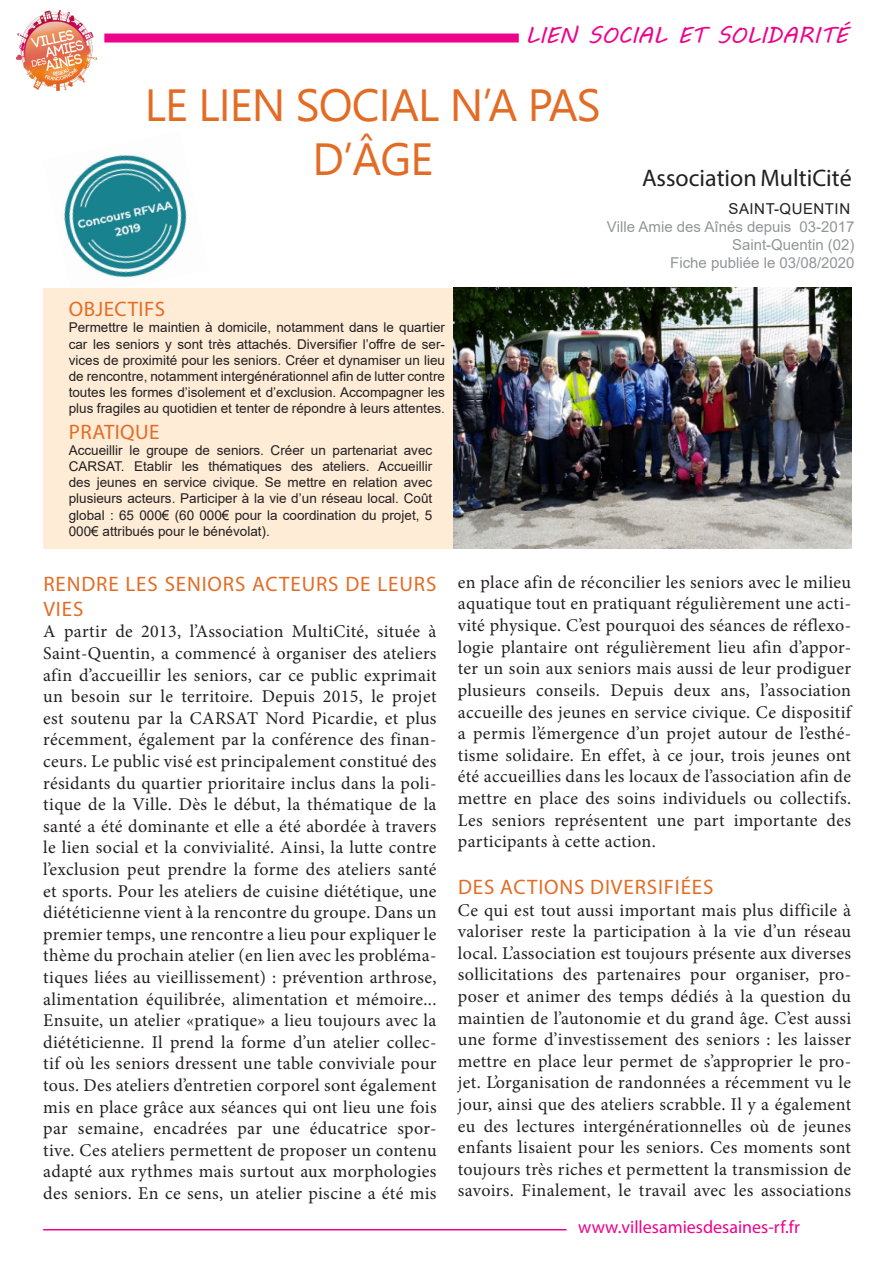
<style>
.page{position:relative;width:893px;height:1263px;background:#fff}
.page>*{position:absolute;margin:0;border:0;box-sizing:border-box;transform-origin:0 0}
.t1{font:24px "Myriad Pro";color:#231f20}
.t2{font:22.5px "MV Boli";color:#ed028c}
.t3{font:21px/25.2px "Myriad Pro";letter-spacing:.04em;color:#e36c25}
.t4{font:21px "Myriad Pro";letter-spacing:.02em;color:#e36c25}
.t5{font:18px/21.6px "Minion Pro";letter-spacing:.02em;color:#231f20;text-align:justify}
.t6{font:18px "Myriad Pro";color:#ed028c}
.t7{font:15px/18px "Arial";color:#939598;text-align:right}
.t8{font:13.5px/16.2px "Arial";color:#231f20;text-align:justify}
.s1{color:#231f20}
</style>
<div class="page">
<img style="left:64px;top:155px;width:123px;height:123px">
<div style="left:43px;top:288px;width:415px;height:261px;background:#feecd7"></div>
<img style="left:454px;top:288px;width:398px;height:261px">
<div style="left:104px;top:34px;width:415px;height:9px;background:#ed028c"></div>
<img style="left:17px;top:11px;width:79px;height:80px">
<hr style="left:43px;top:1229px;width:524px;height:1px;background:#ed028c">
<p class="t2" style="left:525px;top:20px;width:324px">LIEN SOCIAL ET SOLIDARITÉ</p>
<p class="t4" style="left:69px;top:296px;width:98px">OBJECTIFS</p>
<p class="t8" style="left:69px;top:319px;width:378px">Permettre le maintien à domicile, notamment dans le quartier car les seniors y sont très attachés. Diversifier l’offre de ser&shy;vices de proximité pour les seniors. Créer et dynamiser un lieu de rencontre, notamment intergénérationnel afin de lutter contre toutes les formes d’isolement et d’exclusion. Accompagner les plus fragiles au quotidien et tenter de répondre à leurs attentes.</p>
<p class="t4" style="left:69px;top:419px;width:92px">PRATIQUE</p>
<p class="t8" style="left:69px;top:442px;width:365px">Accueillir le groupe de seniors. Créer un partenariat avec CARSAT. Etablir les thématiques des ateliers. Accueillir des jeunes en service civique. Se mettre en relation avec plusieurs acteurs. Participer à la vie d’un réseau local. Coût global : 65 000€ (60 000€ pour la coordination du projet, 5<br>000€ attribués pour le bénévolat).</p>
<p class="t1" style="left:642px;top:163px;width:211px">Association MultiCité</p>
<p class="t7" style="left:607px;top:200px;width:249px"><span class="s1">SAINT-QUENTIN<br></span>Ville Amie des Aînés depuis 03-2017<br>Saint-Quentin (02)<br>Fiche publiée le 03/08/2020</p>
<p class="t3" style="left:43px;top:571px;width:394px">RENDRE LES SENIORS ACTEURS DE LEURS<br>VIES</p>
<p class="t5" style="left:43px;top:621px;width:395px">A partir de 2013, l’Association MultiCité, située à Saint-Quentin, a commencé à organiser des ateliers afin d’accueillir les seniors, car ce public exprimait un besoin sur le territoire. Depuis 2015, le projet est soutenu par la CARSAT Nord Picardie, et plus récemment, également par la conférence des finan&shy;ceurs. Le public visé est principalement constitué des résidants du quartier prioritaire inclus dans la poli&shy;tique de la Ville. Dès le début, la thématique de la santé a été dominante et elle a été abordée à travers le lien social et la convivialité. Ainsi, la lutte contre l’exclusion peut prendre la forme des ateliers santé et sports. Pour les ateliers de cuisine diététique, une diététicienne vient à la rencontre du groupe. Dans un premier temps, une rencontre a lieu pour expliquer le thème du prochain atelier (en lien avec les probléma&shy;tiques liées au vieillissement) : prévention arthrose, alimentation équilibrée, alimentation et mémoire...<br>Ensuite, un atelier «pratique» a lieu toujours avec la diététicienne. Il prend la forme d’un atelier collec&shy;tif où les seniors dressent une table conviviale pour tous. Des ateliers d’entretien corporel sont également mis en place grâce aux séances qui ont lieu une fois par semaine, encadrées par une éducatrice spor&shy;tive. Ces ateliers permettent de proposer un contenu adapté aux rythmes mais surtout aux morphologies des seniors. En ce sens, un atelier piscine a été mis</p>
<p class="t5" style="left:458px;top:571px;width:395px">en place afin de réconcilier les seniors avec le milieu aquatique tout en pratiquant régulièrement une acti&shy;vité physique. C’est pourquoi des séances de réflexo&shy;logie plantaire ont régulièrement lieu afin d’appor&shy;ter un soin aux seniors mais aussi de leur prodiguer plusieurs conseils. Depuis deux ans, l’association accueille des jeunes en service civique. Ce dispositif a permis l’émergence d’un projet autour de l’esthé&shy;tisme solidaire. En effet, à ce jour, trois jeunes ont été accueillies dans les locaux de l’association afin de mettre en place des soins individuels ou collectifs.<br>Les seniors représentent une part importante des participants à cette action.</p>
<p class="t3" style="left:458px;top:874px;width:257px">DES ACTIONS DIVERSIFIÉES</p>
<p class="t5" style="left:458px;top:899px;width:395px">Ce qui est tout aussi important mais plus difficile à valoriser reste la participation à la vie d’un réseau local. L’association est toujours présente aux diverses sollicitations des partenaires pour organiser, pro&shy;poser et animer des temps dédiés à la question du maintien de l’autonomie et du grand âge. C’est aussi une forme d’investissement des seniors : les laisser mettre en place leur permet de s’approprier le pro&shy;jet. L’organisation de randonnées a récemment vu le jour, ainsi que des ateliers scrabble. Il y a également eu des lectures intergénérationnelles où de jeunes enfants lisaient pour les seniors. Ces moments sont toujours très riches et permettent la transmission de savoirs. Finalement, le travail avec les associations</p>
<p class="t6" style="left:578px;top:1215px;width:223px">www.villesamiesdesaines-rf.fr</p>
</div>
